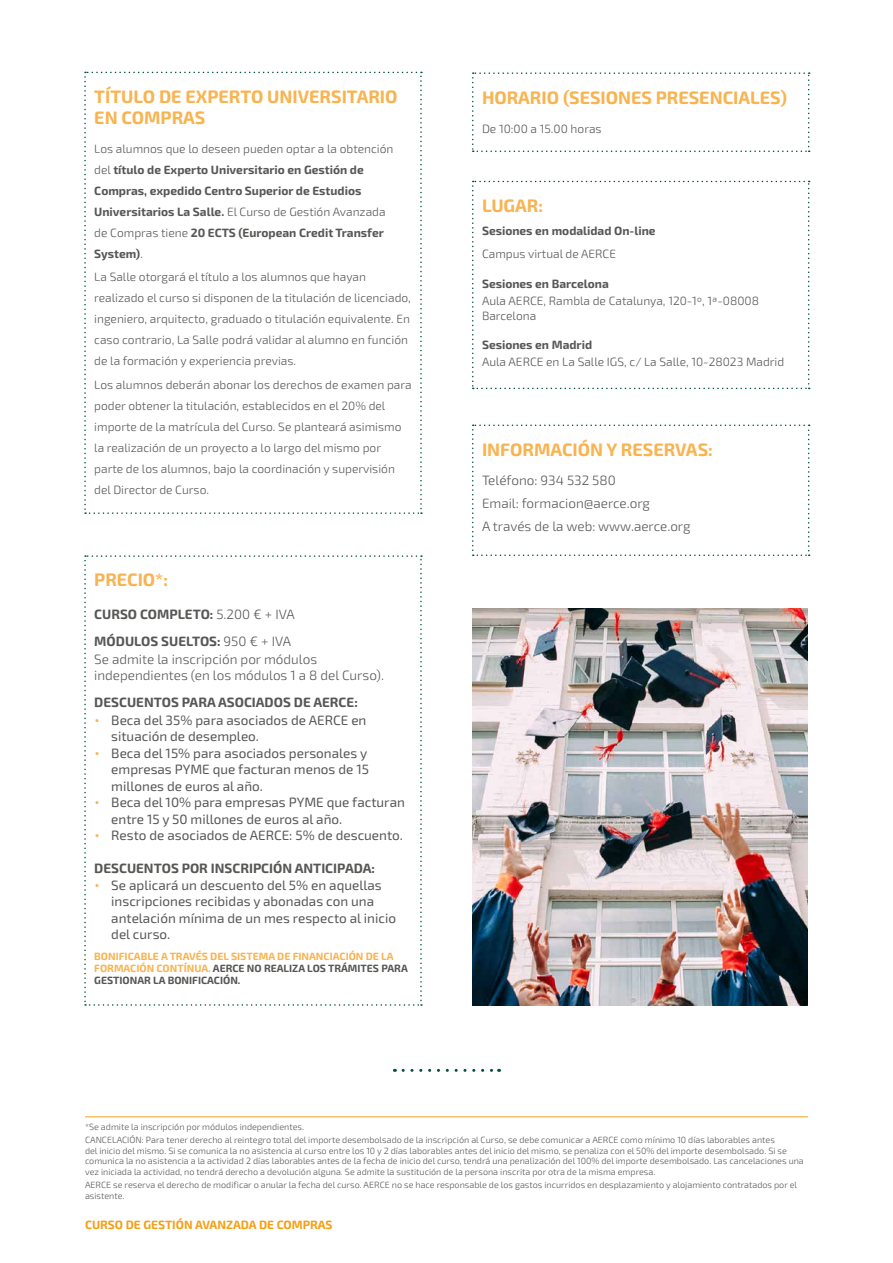
<style>
.page{position:relative;width:893px;height:1263px;background:#fff}
.page>*{position:absolute;margin:0;border:0;box-sizing:border-box;transform-origin:0 0}
.t1{font:700 18px/21px "Exo 2";color:#f9b34f}
.t2{font:700 18px "Exo 2";color:#f9b351}
.t3{font:13.5px/16.5px "Exo 2";color:#575756}
.t4{font:300 13.5px/23.1px "Exo 2";color:#575756}
.t5{font:700 13.5px/26.5px "Exo 2";color:#575756}
.t6{font:300 12px/21px "Exo 2";color:#575756}
.t7{font:700 12px/21px "Exo 2";color:#575756}
.t8{font:700 12px "Exo 2";color:#f69f14}
.t9{font:700 10.5px/12px "Exo 2";color:#f9b34f}
.t10{font:300 9px/10.8px "Exo 2";color:#575756}
.s1{font-weight:300}
.s2{font-weight:300;font-size:16.5px;color:#f9b34f}
.s3{color:#575756}
</style>
<div class="page">
<svg style="left:84px;top:72px;width:338px;height:442px"></svg>
<svg style="left:84px;top:555px;width:338px;height:451px"></svg>
<svg style="left:472px;top:424px;width:338px;height:132px"></svg>
<svg style="left:472px;top:72px;width:338px;height:80px"></svg>
<svg style="left:472px;top:181px;width:338px;height:208px"></svg>
<hr style="left:85px;top:1116px;width:723px;height:1px;background:#f69f19">
<img style="left:472px;top:608px;width:336px;height:398px">
<svg style="left:403px;top:1069px;width:97px;height:3px"></svg>
<h1 class="t1" style="left:94px;top:86px;width:305px">TÍTULO DE EXPERTO UNIVERSITARIO<br>EN COMPRAS</h1>
<p class="t7" style="left:94px;top:139px;width:301px"><span class="s1">Los alumnos que lo deseen pueden optar a la obtención del</span> título de Experto Universitario en Gestión de Compras, expedido Centro Superior de Estudios Universitarios La Salle. <span class="s1">El Curso de Gestión Avanzada de Compras tiene</span> 20 ECTS (European Credit Transfer System)<span class="s1">.</span></p>
<p class="t6" style="left:94px;top:267px;width:318px">La Salle otorgará el título a los alumnos que hayan realizado el curso si disponen de la titulación de licenciado, ingeniero, arquitecto, graduado o titulación equivalente. En caso contrario, La Salle podrá validar al alumno en función de la formación y experiencia previas.</p>
<p class="t6" style="left:94px;top:374px;width:319px">Los alumnos deberán abonar los derechos de examen para poder obtener la titulación, establecidos en el 20% del importe de la matrícula del Curso. Se planteará asimismo la realización de un proyecto a lo largo del mismo por parte de los alumnos, bajo la coordinación y supervisión del Director de Curso.</p>
<h1 class="t2" style="left:94px;top:569px;width:75px">PRECIO*:</h1>
<h2 class="t5" style="left:94px;top:602px;width:202px">CURSO COMPLETO: <span class="s1">5.200 € + IVA<br></span>MÓDULOS SUELTOS: <span class="s1">950 € + IVA</span></h2>
<h2 class="t4" style="left:94px;top:651px;width:291px;line-height:16.5px">Se admite la inscripción por módulos independientes (en los módulos 1 a 8 del Curso).</h2>
<h2 class="t5" style="left:94px;top:689px;width:265px">DESCUENTOS PARA ASOCIADOS DE AERCE:</h2>
<h2 class="t3" style="left:111px;top:712px;width:257px;text-indent:-17px"><span class="s2">•</span> Beca del 35% para asociados de AERCE en situación de desempleo.</h2>
<h2 class="t3" style="left:111px;top:745px;width:259px;text-indent:-17px"><span class="s2">•</span> Beca del 15% para asociados personales y empresas PYME que facturan menos de 15 millones de euros al año.</h2>
<h2 class="t3" style="left:111px;top:794px;width:295px;text-indent:-17px"><span class="s2">•</span> Beca del 10% para empresas PYME que facturan entre 15 y 50 millones de euros al año.</h2>
<h2 class="t3" style="left:94px;top:827px;width:310px"><span class="s2">•</span> Resto de asociados de AERCE: 5% de descuento.</h2>
<h2 class="t5" style="left:94px;top:855px;width:282px">DESCUENTOS POR INSCRIPCIÓN ANTICIPADA:</h2>
<h2 class="t3" style="left:111px;top:877px;width:286px;text-indent:-17px"><span class="s2">•</span> Se aplicará un descuento del 5% en aquellas inscripciones recibidas y abonadas con una antelación mínima de un mes respecto al inicio del curso.</h2>
<p class="t9" style="left:94px;top:950px;width:315px">BONIFICABLE A TRAVÉS DEL SISTEMA DE FINANCIACIÓN DE LA<br>FORMACIÓN CONTÍNUA. <span class="s3">AERCE NO REALIZA LOS TRÁMITES PARA<br>GESTIONAR LA BONIFICACIÓN.</span></p>
<h1 class="t1" style="left:482px;top:87px;width:306px">HORARIO (SESIONES PRESENCIALES)</h1>
<h3 class="t6" style="left:482px;top:119px;width:121px">De 10:00 a 15.00 horas</h3>
<h1 class="t1" style="left:482px;top:195px;width:63px">LUGAR:</h1>
<h3 class="t7" style="left:482px;top:221px;width:175px">Sesiones en modalidad On-line</h3>
<h3 class="t6" style="left:482px;top:244px;width:136px">Campus virtual de AERCE</h3>
<h3 class="t7" style="left:482px;top:273px;width:128px">Sesiones en Barcelona</h3>
<h3 class="t6" style="left:482px;top:293px;width:279px;line-height:15px">Aula AERCE, Rambla de Catalunya, 120-1º, 1ª-08008<br>Barcelona</h3>
<h3 class="t7" style="left:482px;top:335px;width:112px">Sesiones en Madrid</h3>
<h3 class="t6" style="left:482px;top:352px;width:304px">Aula AERCE en La Salle IGS, c/ La Salle, 10-28023 Madrid</h3>
<h1 class="t1" style="left:482px;top:439px;width:232px">INFORMACIÓN Y RESERVAS:</h1>
<h2 class="t4" style="left:482px;top:469px;width:210px">Teléfono: 934 532 580<br>Email: formacion@aerce.org<br>A través de la web: www.aerce.org</h2>
<p class="t10" style="left:85px;top:1120px;width:691px;line-height:12.9px">*Se admite la inscripción por módulos independientes.<br>CANCELACIÓN: Para tener derecho al reintegro total del importe desembolsado de la inscripción al Curso, se debe comunicar a AERCE como mínimo 10 días laborables antes</p>
<p class="t10" style="left:85px;top:1145px;width:720px">del inicio del mismo. Si se comunica la no asistencia al curso entre los 10 y 2 días laborables antes del inicio del mismo, se penaliza con el 50% del importe desembolsado. Si se comunica la no asistencia a la actividad 2 días laborables antes de la fecha de inicio del curso, tendrá una penalización del 100% del importe desembolsado. Las cancelaciones una vez iniciada la actividad, no tendrá derecho a devolución alguna. Se admite la sustitución de la persona inscrita por otra de la misma empresa.</p>
<p class="t10" style="left:85px;top:1180px;width:714px">AERCE se reserva el derecho de modificar o anular la fecha del curso. AERCE no se hace responsable de los gastos incurridos en desplazamiento y alojamiento contratados por el asistente.</p>
<h3 class="t8" style="left:85px;top:1218px;width:249px">CURSO DE GESTIÓN AVANZADA DE COMPRAS</h3>
</div>
